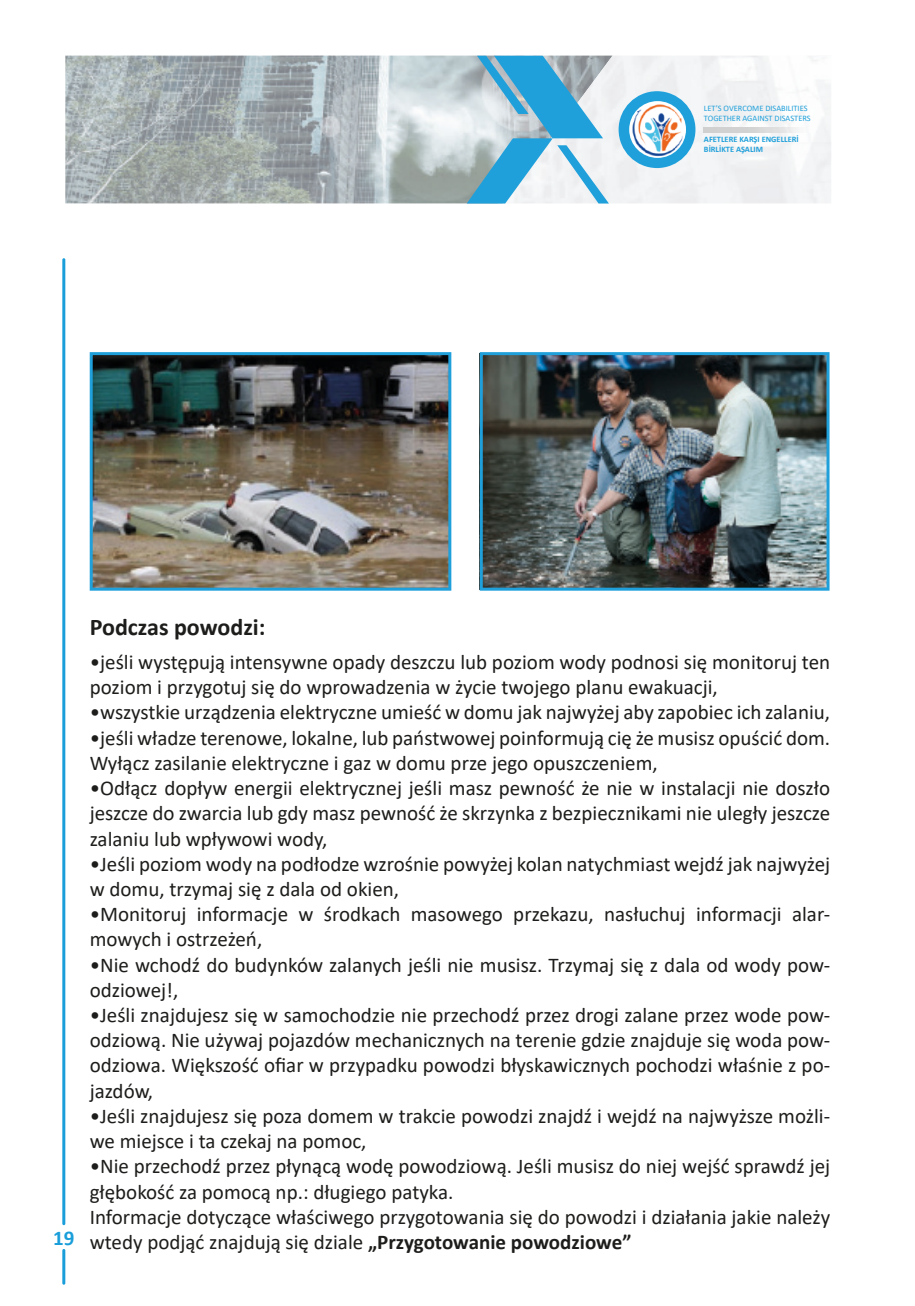
<style>
.page{position:relative;width:915px;height:1306px;background:#fff}
.page>*{position:absolute;margin:0;border:0;box-sizing:border-box;transform-origin:0 0}
.t1{font:700 24px "Calibri";color:#1d1d1b}
.t2{font:21px/25.2px "Calibri";color:#1d1d1b}
.t3{font:700 21px "Calibri";color:#1a9eda}
.t4{font:8.4px/10.1px "Calibri";color:#1fa0db}
.t5{font:700 8.4px/10.1px "Calibri";color:#1fa0db}
.s1{font-weight:700}
</style>
<div class="page">
<hr style="left:62px;top:258px;width:3px;height:967px;background:#1a9eda;border-radius:2px">
<hr style="left:62px;top:1248px;width:3px;height:36px;background:#1a9eda;border-radius:2px">
<img style="left:65px;top:56px;width:401px;height:147px">
<svg style="left:466px;top:55px;width:365px;height:148px"></svg>
<div style="left:618px;top:91px;width:77px;height:77px;background:#1fa0db;border-radius:50%"></div>
<img style="left:703px;top:127px;width:125px;height:5px">
<img style="left:629px;top:101px;width:56px;height:57px;border-radius:28px">
<img style="left:479px;top:352px;width:350px;height:238px">
<img style="left:90px;top:352px;width:361px;height:238px">
<p class="t4" style="left:703px;top:103px;width:108px">LET’S OVERCOME DISABILITIES<br>TOGETHER AGAINST DISASTERS</p>
<p class="t5" style="left:703px;top:134px;width:96px">AFETLERE KARŞI ENGELLERİ<br>BİRLİKTE AŞALIM</p>
<p class="t3" style="left:53px;top:1223px;width:23px">19</p>
<p class="t1" style="left:90px;top:610px;width:177px">Podczas powodzi:</p>
<p class="t2" style="left:90px;top:649px;width:741px">•jeśli występują intensywne opady deszczu lub poziom wody podnosi się monitoruj ten poziom i przygotuj się do wprowadzenia w życie twojego planu ewakuacji,</p>
<p class="t2" style="left:90px;top:699px;width:741px">•wszystkie urządzenia elektryczne umieść w domu jak najwyżej aby zapobiec ich zalaniu,</p>
<p class="t2" style="left:90px;top:724px;width:741px">•jeśli władze terenowe, lokalne, lub państwowej poinformują cię że musisz opuścić dom.<br>Wyłącz zasilanie elektryczne i gaz w domu prze jego opuszczeniem,</p>
<p class="t2" style="left:90px;top:775px;width:741px;text-align:justify">•Odłącz dopływ energii elektrycznej jeśli masz pewność że nie w instalacji nie doszło jeszcze do zwarcia lub gdy masz pewność że skrzynka z bezpiecznikami nie uległy jeszcze zalaniu lub wpływowi wody,</p>
<p class="t2" style="left:90px;top:850px;width:741px">•Jeśli poziom wody na podłodze wzrośnie powyżej kolan natychmiast wejdź jak najwyżej w domu, trzymaj się z dala od okien,</p>
<p class="t2" style="left:90px;top:901px;width:741px">•Monitoruj informacje w środkach masowego przekazu, nasłuchuj informacji alar&shy;mowych i ostrzeżeń,</p>
<p class="t2" style="left:90px;top:951px;width:741px">•Nie wchodź do budynków zalanych jeśli nie musisz. Trzymaj się z dala od wody pow&shy;odziowej!,</p>
<p class="t2" style="left:90px;top:1001px;width:741px;text-align:justify">•Jeśli znajdujesz się w samochodzie nie przechodź przez drogi zalane przez wode pow&shy;odziową. Nie używaj pojazdów mechanicznych na terenie gdzie znajduje się woda pow&shy;odziowa. Większość ofiar w przypadku powodzi błyskawicznych pochodzi właśnie z po&shy;jazdów,</p>
<p class="t2" style="left:90px;top:1102px;width:741px">•Jeśli znajdujesz się poza domem w trakcie powodzi znajdź i wejdź na najwyższe możli&shy;we miejsce i ta czekaj na pomoc,</p>
<p class="t2" style="left:90px;top:1153px;width:741px">•Nie przechodź przez płynącą wodę powodziową. Jeśli musisz do niej wejść sprawdź jej głębokość za pomocą np.: długiego patyka.<br>Informacje dotyczące właściwego przygotowania się do powodzi i działania jakie należy wtedy podjąć znajdują się dziale <span class="s1">„Przygotowanie powodziowe”</span></p>
</div>
